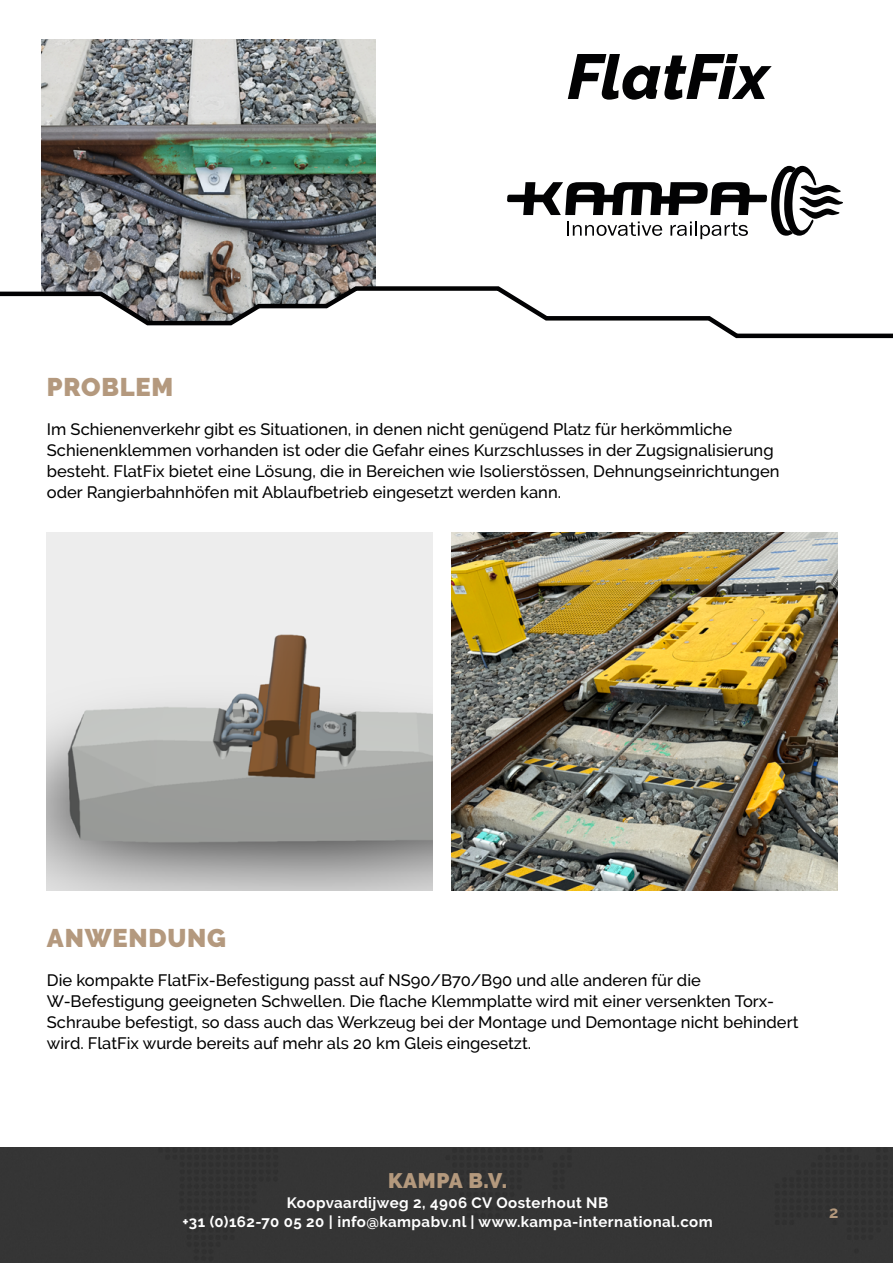
<style>
.page{position:relative;width:893px;height:1263px;background:#fff}
.page>*{position:absolute;margin:0;border:0;box-sizing:border-box;transform-origin:0 0}
.t1{font:900 25.5px "Raleway";letter-spacing:.03em;color:#b4997e}
.t2{font:900 21px "Raleway";letter-spacing:.03em;color:#b4997d}
.t3{font:500 16.5px/21px "Raleway";color:#000}
.t4{font:700 16.5px "Raleway";color:#b4997d}
.t5{font:700 15px/19.5px "Raleway";letter-spacing:.03em;color:#fff;text-align:center}
</style>
<div class="page">
<div style="left:0;top:1148px;width:893px;height:115px;background:#353535"></div>
<img style="left:42px;top:39px;width:334px;height:245px">
<svg style="left:0;top:284px;width:893px;height:55px"></svg>
<svg style="left:507px;top:166px;width:336px;height:73px"></svg>
<img style="left:47px;top:533px;width:385px;height:357px">
<img style="left:452px;top:533px;width:385px;height:357px">
<svg style="left:568px;top:54px;width:204px;height:46px"></svg>
<h1 class="t1" style="left:47px;top:372px;width:128px">PROBLEM</h1>
<p class="t3" style="left:47px;top:419px;width:734px">Im Schienenverkehr gibt es Situationen, in denen nicht genügend Platz für herkömmliche Schienenklemmen vorhanden ist oder die Gefahr eines Kurzschlusses in der Zugsignalisierung besteht. FlatFix bietet eine Lösung, die in Bereichen wie Isolierstössen, Dehnungseinrichtungen oder Rangierbahnhöfen mit Ablaufbetrieb eingesetzt werden kann.</p>
<h1 class="t1" style="left:47px;top:923px;width:181px">ANWENDUNG</h1>
<p class="t3" style="left:47px;top:969px;width:753px">Die kompakte FlatFix-Befestigung passt auf NS90/B70/B90 und alle anderen für die W-Befestigung geeigneten Schwellen. Die flache Klemmplatte wird mit einer versenkten Torx-Schraube befestigt, so dass auch das Werkzeug bei der Montage und Demontage nicht behindert wird. FlatFix wurde bereits auf mehr als 20 km Gleis eingesetzt.</p>
<p class="t2" style="left:388px;top:1168px;width:121px">KAMPA B.V.</p>
<p class="t5" style="left:183px;top:1193px;width:532px">Koopvaardijweg 2, 4906 CV Oosterhout NB<br>+31 (0)162-70 05 20 | info@kampabv.nl | www.kampa-international.com</p>
<p class="t4" style="left:829px;top:1203px;width:11px">2</p>
</div>
